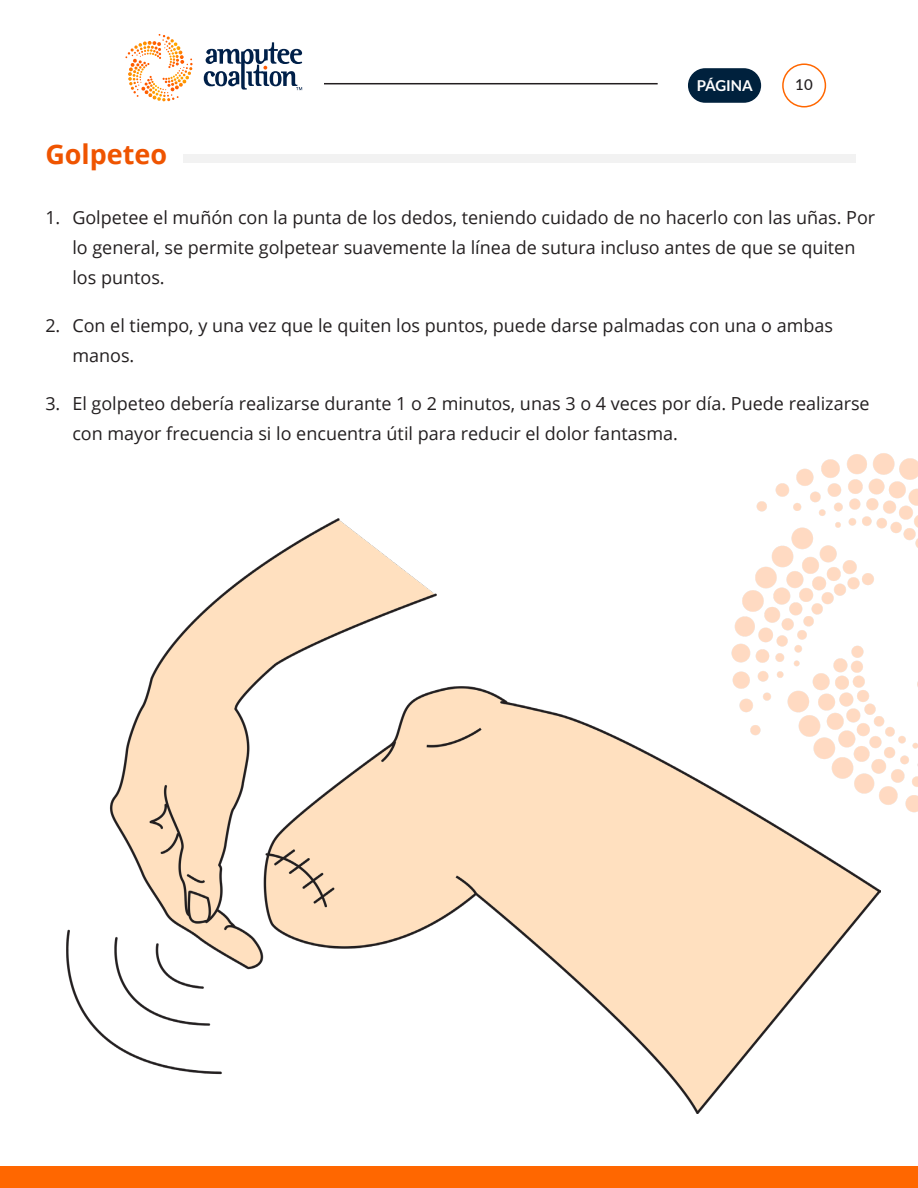
<style>
.page{position:relative;width:918px;height:1188px;background:#fff}
.page>*{position:absolute;margin:0;border:0;box-sizing:border-box;transform-origin:0 0}
.t1{font:700 27px "Open Sans";color:#ef5400}
.t2{font:18px/30px "Open Sans";color:#231f20}
.t3{font:700 15px "Lato";color:#fff}
.t4{font:500 15px "Lato";color:#231f20}
</style>
<div class="page">
<div style="left:0;top:1166px;width:918px;height:22px;background:#ff6700"></div>
<div style="left:183px;top:154px;width:673px;height:8px;background:#f2f2f2"></div>
<img style="left:756px;top:453px;width:162px;height:360px">
<svg style="left:125px;top:34px;width:68px;height:68px"></svg>
<svg style="left:204px;top:42px;width:98px;height:48px"></svg>
<img style="left:66px;top:518px;width:814px;height:595px">
<div style="left:688px;top:68px;width:73px;height:35px;background:#00213d;border-radius:17px"></div>
<div style="left:782px;top:63px;width:44px;height:44px;border:2px solid #ff6700;border-radius:50%"></div>
<hr style="left:324px;top:83px;width:334px;height:1px;background:#231f20">
<p class="t3" style="left:697px;top:77px;width:58px">PÁGINA</p>
<p class="t4" style="left:795px;top:74px;width:19px">10</p>
<p class="t1" style="left:45px;top:135px;width:123px">Golpeteo</p>
<p class="t2" style="left:72px;top:202px;width:804px;text-indent:-27px">1. Golpetee el muñón con la punta de los dedos, teniendo cuidado de no hacerlo con las uñas. Por lo general, se permite golpetear suavemente la línea de sutura incluso antes de que se quiten los puntos.</p>
<p class="t2" style="left:72px;top:310px;width:762px;text-indent:-27px">2. Con el tiempo, y una vez que le quiten los puntos, puede darse palmadas con una o ambas manos.</p>
<p class="t2" style="left:72px;top:388px;width:799px;text-indent:-27px">3. El golpeteo debería realizarse durante 1 o 2 minutos, unas 3 o 4 veces por día. Puede realizarse con mayor frecuencia si lo encuentra útil para reducir el dolor fantasma.</p>
</div>
